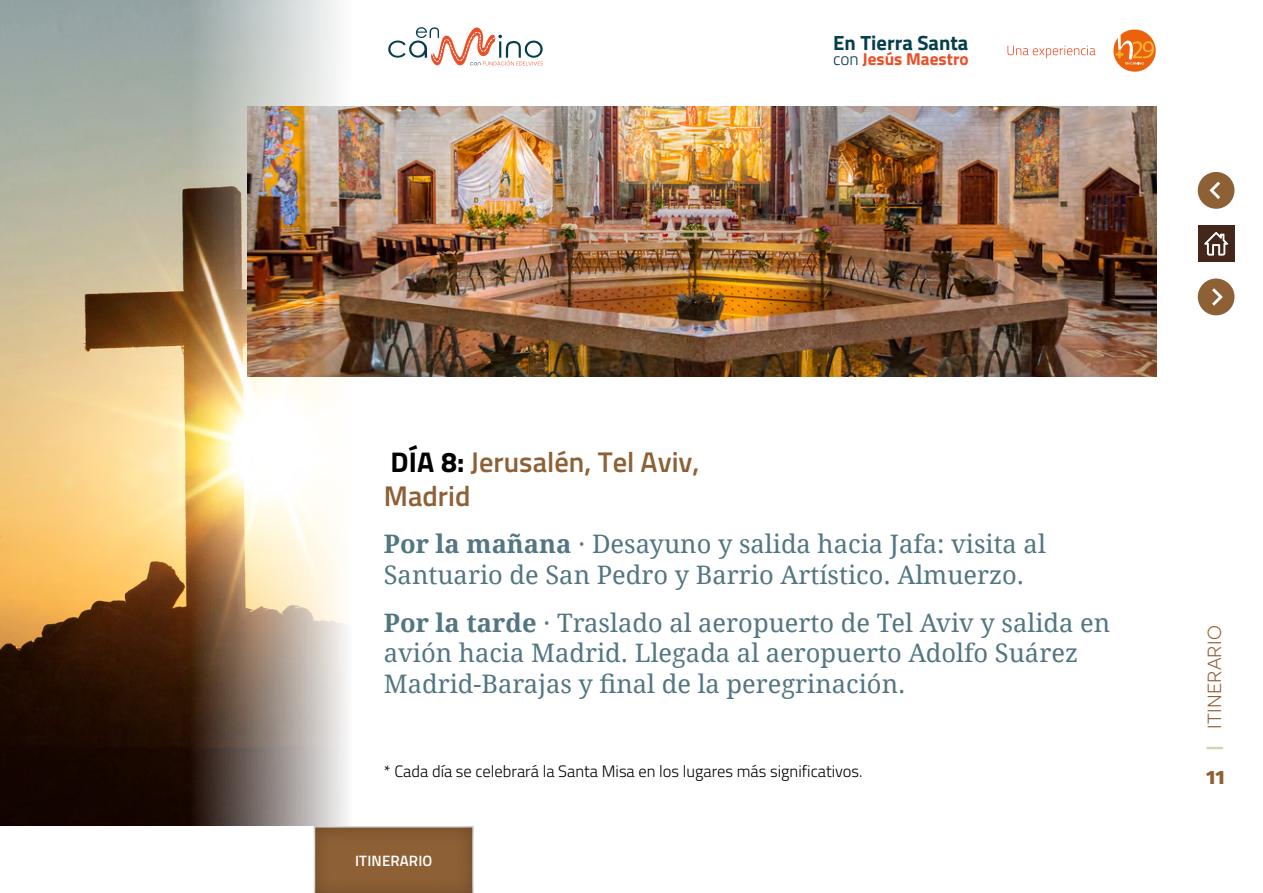
<style>
.page{position:relative;width:1263px;height:893px;background:#fff}
.page>*{position:absolute;margin:0;border:0;box-sizing:border-box;transform-origin:0 0}
.t1{font:600 28.5px/34.2px "Titillium Web";color:#8e6035}
.t2{font:25.5px/30.6px "Droid Serif";color:#527682}
.t3{font:700 20.55px "Titillium Web";color:#053e4c}
.t4{font:300 19.05px "BR Sonoma";letter-spacing:.01em;color:#8e6035}
.t5{font:800 19.05px "Fira Sans";color:#8e6035}
.t6{font:700 17.25px "Titillium Web";color:#e94f28}
.t7{font:300 16.5px "Titillium Web";color:#000}
.t8{font:600 15px "Titillium Web";letter-spacing:.01em;color:#fff}
.s1{font-weight:300;color:#073d4d}
.s2{font-weight:700;color:#000}
.s3{font-weight:700}
.s4{font-weight:700;color:#d4d5af}
</style>
<div class="page">
<img style="left:0;top:0;width:351px;height:826px">
<svg style="left:388px;top:27px;width:155px;height:39px"></svg>
<div style="left:1198px;top:225px;width:36px;height:37px;background:#42271a"></div>
<svg style="left:1204px;top:232px;width:24px;height:24px"></svg>
<svg style="left:1198px;top:279px;width:36px;height:36px"></svg>
<svg style="left:1198px;top:172px;width:36px;height:37px"></svg>
<svg style="left:1113px;top:29px;width:43px;height:43px"></svg>
<svg style="left:1007px;top:46px;width:88px;height:12px"></svg>
<div style="left:302px;top:816px;width:185px;height:77px;background:#000;opacity:.3"></div>
<img style="left:247px;top:106px;width:910px;height:270px">
<p class="t3" style="left:833px;top:27px;width:137px">En Tierra Santa</p>
<p class="t6" style="left:833px;top:46px;width:137px"><span class="s1">con</span> Jesús Maestro</p>
<p class="t1" style="left:384px;top:443px;width:317px"><span class="s2">DÍA 8:</span> Jerusalén, Tel Aviv,<br>Madrid</p>
<p class="t2" style="left:384px;top:528px;width:664px"><span class="s3">Por la mañana</span> · Desayuno y salida hacia Jafa: visita al<br>Santuario de San Pedro y Barrio Artístico. Almuerzo.</p>
<p class="t2" style="left:384px;top:606px;width:728px"><span class="s3">Por la tarde</span> · Traslado al aeropuerto de Tel Aviv y salida en avión hacia Madrid. Llegada al aeropuerto Adolfo Suárez<br>Madrid-Barajas y final de la peregrinación.</p>
<p class="t7" style="left:384px;top:759px;width:480px">* Cada día se celebrará la Santa Misa en los lugares más significativos.</p>
<p class="t8" style="left:355px;top:849px;width:79px">ITINERARIO</p>
<p class="t4" style="left:1203px;top:751px;width:127px;rotate:-90deg"><span class="s4">|</span> ITINERARIO</p>
<p class="t5" style="left:1206px;top:760px;width:20px">11</p>
</div>
